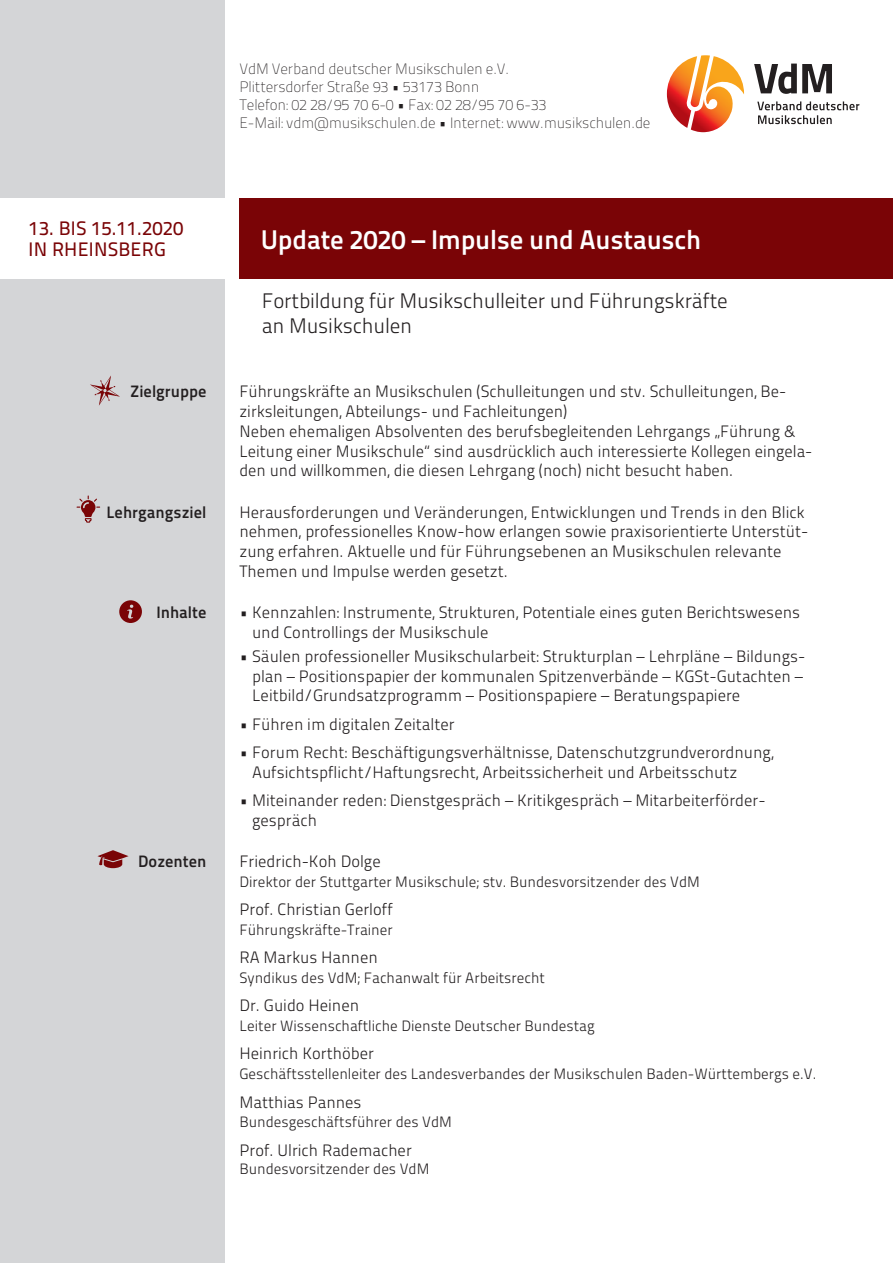
<style>
.page{position:relative;width:893px;height:1263px;background:#fff}
.page>*{position:absolute;margin:0;border:0;box-sizing:border-box;transform-origin:0 0}
.t1{font:27px "Titillium Maps 26 L 750 wt";letter-spacing:-.01em;color:#fff}
.t2{font:21px/25.2px "Titillium Maps 26 L 250 wt";letter-spacing:-.01em;color:#231f20}
.t3{font:19.5px/21px "Titillium Maps 26 L 500 wt";letter-spacing:.01em;color:#7a0406}
.t4{font:16.5px/19.8px "Titillium Maps 26 L 250 wt";color:#231f20}
.t5{font:16.5px "Titillium Maps 26 L 750 wt";color:#231f20}
.t6{font:15px "Titillium Maps 26 L 250 wt";color:#231f20}
.t7{font:15px/18px "Titillium Maps 26 L 1 wt";letter-spacing:-.01em;color:#231f20}
</style>
<div class="page">
<div style="left:0;top:0;width:224px;height:1263px;background:#d4d5d7"></div>
<svg style="left:90px;top:375px;width:30px;height:31px"></svg>
<svg style="left:77px;top:496px;width:23px;height:27px"></svg>
<svg style="left:119px;top:600px;width:23px;height:23px"></svg>
<svg style="left:97px;top:850px;width:32px;height:18px"></svg>
<img style="left:667px;top:55px;width:77px;height:77px">
<svg style="left:757px;top:101px;width:102px;height:23px"></svg>
<svg style="left:754px;top:64px;width:78px;height:30px"></svg>
<div style="left:240px;top:198px;width:653px;height:81px;background:#7a0406"></div>
<div style="left:0;top:198px;width:234px;height:81px;background:#fff"></div>
<p class="t3" style="left:28px;top:217px;width:156px">13. BIS 15.11.2020<br>IN RHEINSBERG</p>
<p class="t7" style="left:240px;top:59px;width:412px">VdM Verband deutscher Musikschulen e.V.<br>Plittersdorfer Straße 93 • 53173 Bonn<br>Telefon: 02 28/95 70 6-0 • Fax: 02 28/95 70 6-33<br>E-Mail: vdm@musikschulen.de • Internet: www.musikschulen.de</p>
<h1 class="t1" style="left:261px;top:218px;width:442px">Update 2020 – Impulse und Austausch</h1>
<p class="t2" style="left:262px;top:287px;width:467px">Fortbildung für Musikschulleiter und Führungskräfte an Musikschulen</p>
<p class="t5" style="left:130px;top:379px;width:78px">Zielgruppe</p>
<p class="t4" style="left:239px;top:381px;width:574px">Führungskräfte an Musikschulen (Schulleitungen und stv. Schulleitungen, Be&shy;zirksleitungen, Abteilungs- und Fachleitungen)<br>Neben ehemaligen Absolventen des berufsbegleitenden Lehrgangs „Führung &amp; Leitung einer Musikschule“ sind ausdrücklich auch interessierte Kollegen eingela&shy;den und willkommen, die diesen Lehrgang (noch) nicht besucht haben.</p>
<p class="t5" style="left:106px;top:499px;width:101px">Lehrgangsziel</p>
<p class="t4" style="left:239px;top:501px;width:570px">Herausforderungen und Veränderungen, Entwicklungen und Trends in den Blick nehmen, professionelles Know-how erlangen sowie praxisorientierte Unterstüt&shy;zung erfahren. Aktuelle und für Führungsebenen an Musikschulen relevante Themen und Impulse werden gesetzt.</p>
<p class="t5" style="left:156px;top:599px;width:52px">Inhalte</p>
<p class="t4" style="left:252px;top:601px;width:549px;text-indent:-13px">• Kennzahlen: Instrumente, Strukturen, Potentiale eines guten Berichtswesens und Controllings der Musikschule</p>
<p class="t4" style="left:252px;top:645px;width:555px;text-indent:-13px">• Säulen professioneller Musikschularbeit: Strukturplan – Lehrpläne – Bildungs&shy;plan – Positionspapier der kommunalen Spitzenverbände – KGSt-Gutachten –<br>Leitbild/Grundsatzprogramm – Positionspapiere – Beratungspapiere</p>
<p class="t4" style="left:239px;top:713px;width:217px">• Führen im digitalen Zeitalter</p>
<p class="t4" style="left:252px;top:741px;width:523px;text-indent:-13px">• Forum Recht: Beschäftigungsverhältnisse, Datenschutzgrundverordnung,<br>Aufsichtspflicht/Haftungsrecht, Arbeitssicherheit und Arbeitsschutz</p>
<p class="t4" style="left:252px;top:790px;width:515px;text-indent:-13px">• Miteinander reden: Dienstgespräch – Kritikgespräch – Mitarbeiterförder&shy;gespräch</p>
<p class="t5" style="left:138px;top:848px;width:70px">Dozenten</p>
<p class="t4" style="left:239px;top:850px;width:143px">Friedrich-Koh Dolge</p>
<p class="t6" style="left:239px;top:871px;width:462px">Direktor der Stuttgarter Musikschule; stv. Bundesvorsitzender des VdM</p>
<p class="t4" style="left:239px;top:899px;width:155px">Prof. Christian Gerloff</p>
<p class="t6" style="left:239px;top:919px;width:155px">Führungskräfte-Trainer</p>
<p class="t4" style="left:239px;top:947px;width:140px">RA Markus Hannen</p>
<p class="t6" style="left:239px;top:967px;width:307px">Syndikus des VdM; Fachanwalt für Arbeitsrecht</p>
<p class="t4" style="left:239px;top:995px;width:121px">Dr. Guido Heinen</p>
<p class="t6" style="left:239px;top:1015px;width:357px">Leiter Wissenschaftliche Dienste Deutscher Bundestag</p>
<p class="t4" style="left:239px;top:1043px;width:136px">Heinrich Korthöber</p>
<p class="t6" style="left:239px;top:1063px;width:578px">Geschäftsstellenleiter des Landesverbandes der Musikschulen Baden-Württembergs e.V.</p>
<p class="t4" style="left:239px;top:1091px;width:124px">Matthias Pannes</p>
<p class="t6" style="left:239px;top:1111px;width:214px">Bundesgeschäftsführer des VdM</p>
<p class="t4" style="left:239px;top:1139px;width:174px">Prof. Ulrich Rademacher</p>
<p class="t6" style="left:239px;top:1157px;width:191px">Bundesvorsitzender des VdM</p>
</div>
